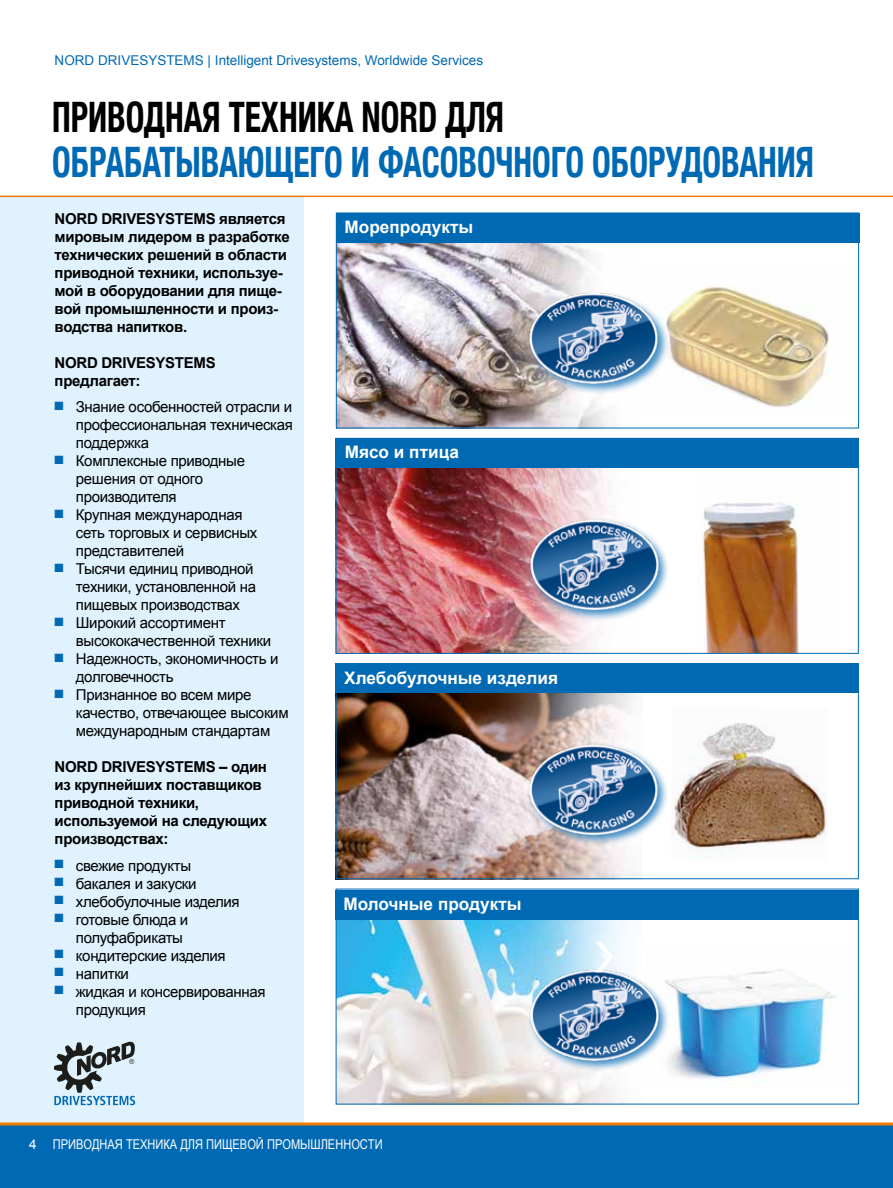
<style>
.page{position:relative;width:893px;height:1188px;background:#fff}
.page>*{position:absolute;margin:0;border:0;box-sizing:border-box;transform-origin:0 0}
.t1{font:700 condensed 42px "Helvetica Neue";color:#0069b4;scale:.8 1}
.t2{font:700 condensed 42px "Helvetica Neue";color:#000;scale:.8 1}
.t3{font:700 17.25px "Arial";color:#fff}
.t4{font:15px/18px "Arial";letter-spacing:-.02em;color:#000}
.t5{font:700 15px/18px "Arial";letter-spacing:-.02em;color:#000}
.t6{font:13.5px "Arial";color:#0069b4}
.t7{font:13.5px "Arial Narrow";color:#fff}
.s1{color:#0069b4}
.s2{font-family:"Arial"}
</style>
<div class="page">
<div style="left:0;top:197px;width:304px;height:962px;background:#dff2fd"></div>
<div style="left:0;top:1124px;width:893px;height:64px;background:#0069b4"></div>
<hr style="left:0;top:1123px;width:893px;height:3px;background:#ef7d00">
<hr style="left:0;top:196px;width:893px;height:1px;background:#ef7d00">
<img style="left:338px;top:693px;width:298px;height:184px">
<img style="left:694px;top:723px;width:133px;height:129px">
<img style="left:695px;top:270px;width:165px;height:141px">
<img style="left:338px;top:243px;width:271px;height:183px">
<img style="left:701px;top:502px;width:98px;height:150px">
<img style="left:338px;top:468px;width:266px;height:184px">
<img style="left:336px;top:920px;width:306px;height:185px">
<img style="left:695px;top:969px;width:141px;height:114px">
<img style="left:493px;top:268px;width:202px;height:141px">
<img style="left:493px;top:494px;width:175px;height:142px">
<img style="left:492px;top:719px;width:202px;height:142px">
<img style="left:493px;top:945px;width:202px;height:141px">
<div style="left:336px;top:663px;width:523px;height:30px;background:#0069b4"></div>
<div style="left:336px;top:213px;width:523px;height:30px;background:#0069b4"></div>
<div style="left:336px;top:438px;width:523px;height:30px;background:#0069b4"></div>
<div style="left:336px;top:890px;width:523px;height:30px;background:#0069b4"></div>
<svg style="left:595px;top:942px;width:18px;height:30px"></svg>
<div style="left:336px;top:213px;width:523px;height:215px;border:1px solid #0069b4"></div>
<div style="left:336px;top:438px;width:523px;height:216px;border:1px solid #0069b4"></div>
<div style="left:336px;top:663px;width:523px;height:216px;border:1px solid #0069b4"></div>
<div style="left:336px;top:889px;width:523px;height:215px;border:1px solid #0069b4"></div>
<svg style="left:54px;top:1042px;width:81px;height:63px"></svg>
<p class="t6" style="left:55px;top:51px;width:430px">NORD DRIVESYSTEMS | Intelligent Drivesystems, Worldwide Services</p>
<h1 class="t2" style="left:52px;top:82px;width:566px">ПРИВОДНАЯ ТЕХНИКА NORD ДЛЯ</h1>
<h1 class="t1" style="left:52px;top:127px;width:954px">ОБРАБАТЫВАЮЩЕГО И ФАСОВОЧНОГО ОБОРУДОВАНИЯ</h1>
<p class="t5" style="left:55px;top:210px;width:237px">NORD DRIVESYSTEMS является мировым лидером в разработке технических решений в области приводной техники, используе&shy;мой в оборудовании для пище&shy;вой промышленности и произ&shy;водства напитков.</p>
<p class="t5" style="left:55px;top:354px;width:163px">NORD DRIVESYSTEMS предлагает:</p>
<p class="t4" style="left:76px;top:398px;width:219px;text-align:justify;text-indent:-21px"><span class="s1">■</span> Знание особенностей отрасли и профессиональная техническая поддержка</p>
<p class="t4" style="left:76px;top:452px;width:171px;text-indent:-21px"><span class="s1">■</span> Комплексные приводные решения от одного производителя</p>
<p class="t4" style="left:76px;top:506px;width:183px;text-indent:-21px"><span class="s1">■</span> Крупная международная сеть торговых и сервисных представителей</p>
<p class="t4" style="left:76px;top:560px;width:182px;text-indent:-21px"><span class="s1">■</span> Тысячи единиц приводной техники, установленной на пищевых производствах</p>
<p class="t4" style="left:76px;top:614px;width:197px;text-indent:-21px"><span class="s1">■</span> Широкий ассортимент высококачественной техники</p>
<p class="t4" style="left:76px;top:650px;width:204px;text-indent:-21px"><span class="s1">■</span> Надежность, экономичность и долговечность</p>
<p class="t4" style="left:76px;top:686px;width:214px;text-indent:-21px"><span class="s1">■</span> Признанное во всем мире качество, отвечающее высоким международным стандартам</p>
<p class="t5" style="left:55px;top:758px;width:214px">NORD DRIVESYSTEMS – один из крупнейших поставщиков приводной техники, используемой на следующих производствах:</p>
<p class="t4" style="left:55px;top:856px;width:138px"><span class="s1">■</span> свежие продукты</p>
<p class="t4" style="left:55px;top:874px;width:143px"><span class="s1">■</span> бакалея и закуски</p>
<p class="t4" style="left:55px;top:892px;width:187px"><span class="s1">■</span> хлебобулочные изделия</p>
<p class="t4" style="left:76px;top:910px;width:114px;text-indent:-21px"><span class="s1">■</span> готовые блюда и полуфабрикаты</p>
<p class="t4" style="left:55px;top:946px;width:173px"><span class="s1">■</span> кондитерские изделия</p>
<p class="t4" style="left:55px;top:964px;width:76px"><span class="s1">■</span> напитки</p>
<p class="t4" style="left:76px;top:982px;width:191px;text-indent:-21px"><span class="s1">■</span> жидкая и консервированная продукция</p>
<p class="t3" style="left:345px;top:216px;width:130px">Морепродукты</p>
<p class="t3" style="left:345px;top:441px;width:116px">Мясо и птица</p>
<p class="t3" style="left:344px;top:666px;width:215px">Хлебобулочные изделия</p>
<p class="t3" style="left:343px;top:893px;width:180px">Молочные продукты</p>
<p class="t7" style="left:29px;top:1135px;width:355px"><span class="s2">4</span> ПРИВОДНАЯ ТЕХНИКА ДЛЯ ПИЩЕВОЙ ПРОМЫШЛЕННОСТИ</p>
</div>
